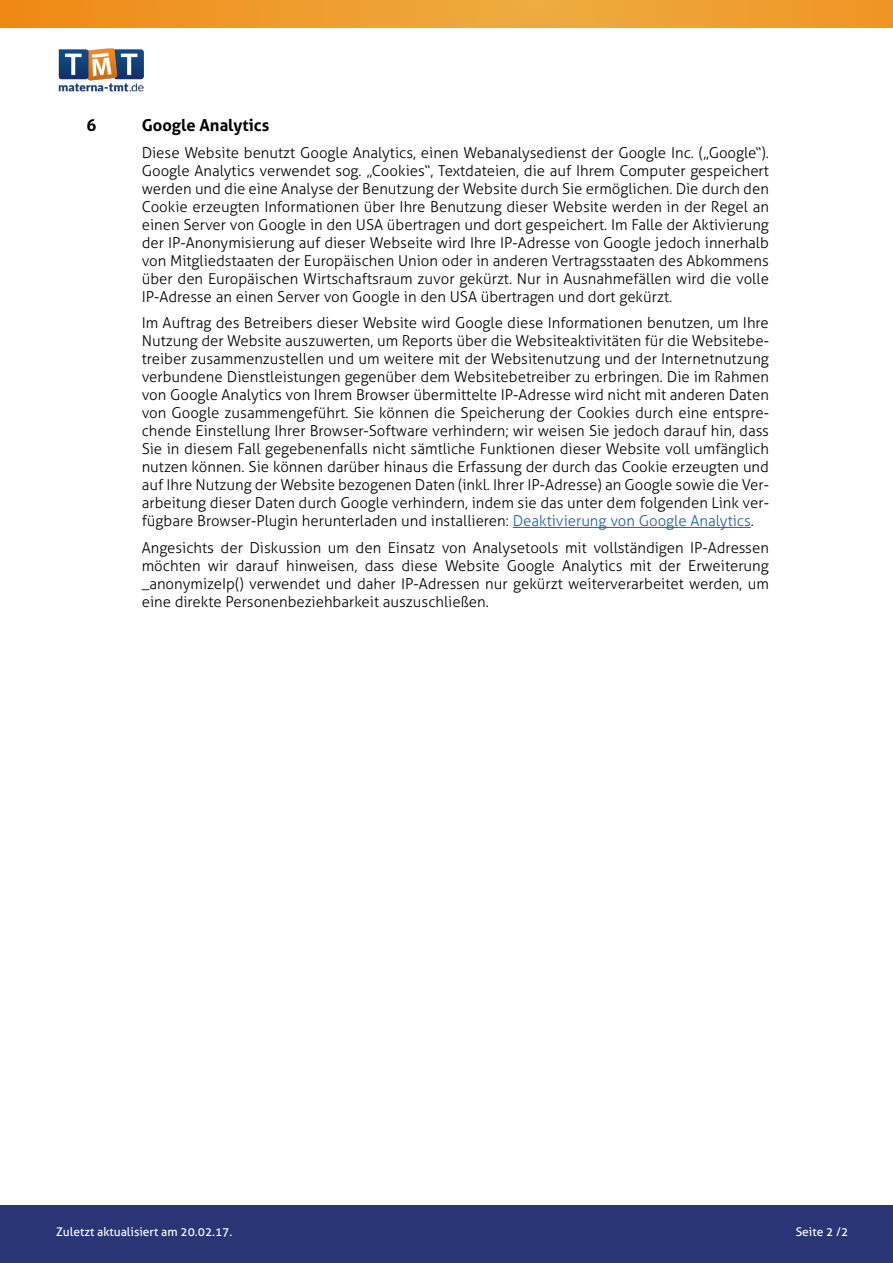
<style>
.page{position:relative;width:893px;height:1263px;background:#fff}
.page>*{position:absolute;margin:0;border:0;box-sizing:border-box;transform-origin:0 0}
.t1{font:700 16.5px "Aller";color:#000}
.t2{font:300 15px/18px "Aller";color:#000;text-align:justify}
.t3{font:12px "Aller";color:#fff}
.s1{color:#275b9b}
</style>
<div class="page">
<div style="left:0;top:1205px;width:893px;height:58px;background:#2a3576"></div>
<svg style="left:0;top:0;width:893px;height:28px;background:#ee9c2d"></svg>
<img style="left:59px;top:48px;width:84px;height:44px">
<hr style="left:513px;top:527px;width:238px;height:1px;background:#275b9b">
<p class="t1" style="left:86px;top:115px;width:11px">6</p>
<p class="t1" style="left:142px;top:115px;width:129px">Google Analytics</p>
<p class="t2" style="left:142px;top:143px;width:629px">Diese Website benutzt Google Analytics, einen Webanalysedienst der Google Inc. („Google“).<br>Google Analytics verwendet sog. „Cookies“, Textdateien, die auf Ihrem Computer gespeichert werden und die eine Analyse der Benutzung der Website durch Sie ermöglichen. Die durch den Cookie erzeugten Informationen über Ihre Benutzung dieser Website werden in der Regel an einen Server von Google in den USA übertragen und dort gespeichert. Im Falle der Aktivierung der IP-Anonymisierung auf dieser Webseite wird Ihre IP-Adresse von Google jedoch innerhalb von Mitgliedstaaten der Europäischen Union oder in anderen Vertragsstaaten des Abkommens über den Europäischen Wirtschaftsraum zuvor gekürzt. Nur in Ausnahmefällen wird die volle IP-Adresse an einen Server von Google in den USA übertragen und dort gekürzt.</p>
<p class="t2" style="left:142px;top:314px;width:629px">Im Auftrag des Betreibers dieser Website wird Google diese Informationen benutzen, um Ihre Nutzung der Website auszuwerten, um Reports über die Websiteaktivitäten für die Websitebe&shy;treiber zusammenzustellen und um weitere mit der Websitenutzung und der Internetnutzung verbundene Dienstleistungen gegenüber dem Websitebetreiber zu erbringen. Die im Rahmen von Google Analytics von Ihrem Browser übermittelte IP-Adresse wird nicht mit anderen Daten von Google zusammengeführt. Sie können die Speicherung der Cookies durch eine entspre&shy;chende Einstellung Ihrer Browser-Software verhindern; wir weisen Sie jedoch darauf hin, dass Sie in diesem Fall gegebenenfalls nicht sämtliche Funktionen dieser Website voll umfänglich nutzen können. Sie können darüber hinaus die Erfassung der durch das Cookie erzeugten und auf Ihre Nutzung der Website bezogenen Daten (inkl. Ihrer IP-Adresse) an Google sowie die Ver&shy;arbeitung dieser Daten durch Google verhindern, indem sie das unter dem folgenden Link ver&shy;fügbare Browser-Plugin herunterladen und installieren: <span class="s1">Deaktivierung von Google Analytics</span>.</p>
<p class="t2" style="left:142px;top:538px;width:629px">Angesichts der Diskussion um den Einsatz von Analysetools mit vollständigen IP-Adressen möchten wir darauf hinweisen, dass diese Website Google Analytics mit der Erweiterung _anonymizeIp() verwendet und daher IP-Adressen nur gekürzt weiterverarbeitet werden, um eine direkte Personenbeziehbarkeit auszuschließen.</p>
<p class="t3" style="left:56px;top:1225px;width:178px">Zuletzt aktualisiert am 20.02.17.</p>
<p class="t3" style="left:796px;top:1224px;width:54px">Seite 2 /2</p>
</div>
